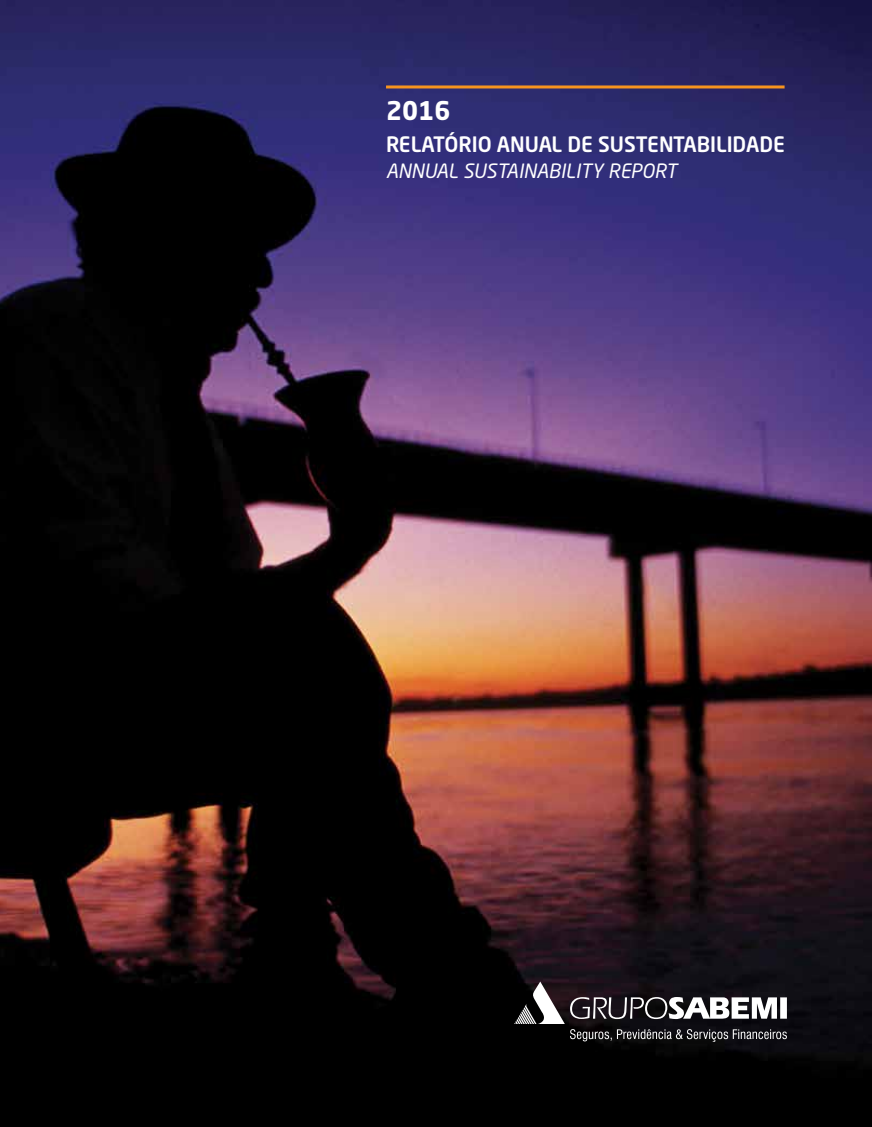
<style>
.page{position:relative;width:872px;height:1127px;background:#fff}
.page>*{position:absolute;margin:0;border:0;box-sizing:border-box;transform-origin:0 0}
.t1{font:700 25.5px "Neo Sans Std";color:#fff}
.t2{font:500 21px "Neo Sans Std";color:#fff}
.t3{font:italic 19.5px "Neo Sans Std";color:#fff}
</style>
<div class="page">
<img style="left:0;top:0;width:872px;height:1127px">
<svg style="left:514px;top:981px;width:273px;height:61px;background:#423f43"></svg>
<hr style="left:386px;top:85px;width:398px;height:3px;background:#f7941e">
<p class="t1" style="left:386px;top:94px;width:66px">2016</p>
<p class="t2" style="left:386px;top:131px;width:400px">RELATÓRIO ANUAL DE SUSTENTABILIDADE</p>
<p class="t3" style="left:386px;top:159px;width:292px">ANNUAL SUSTAINABILITY REPORT</p>
</div>
